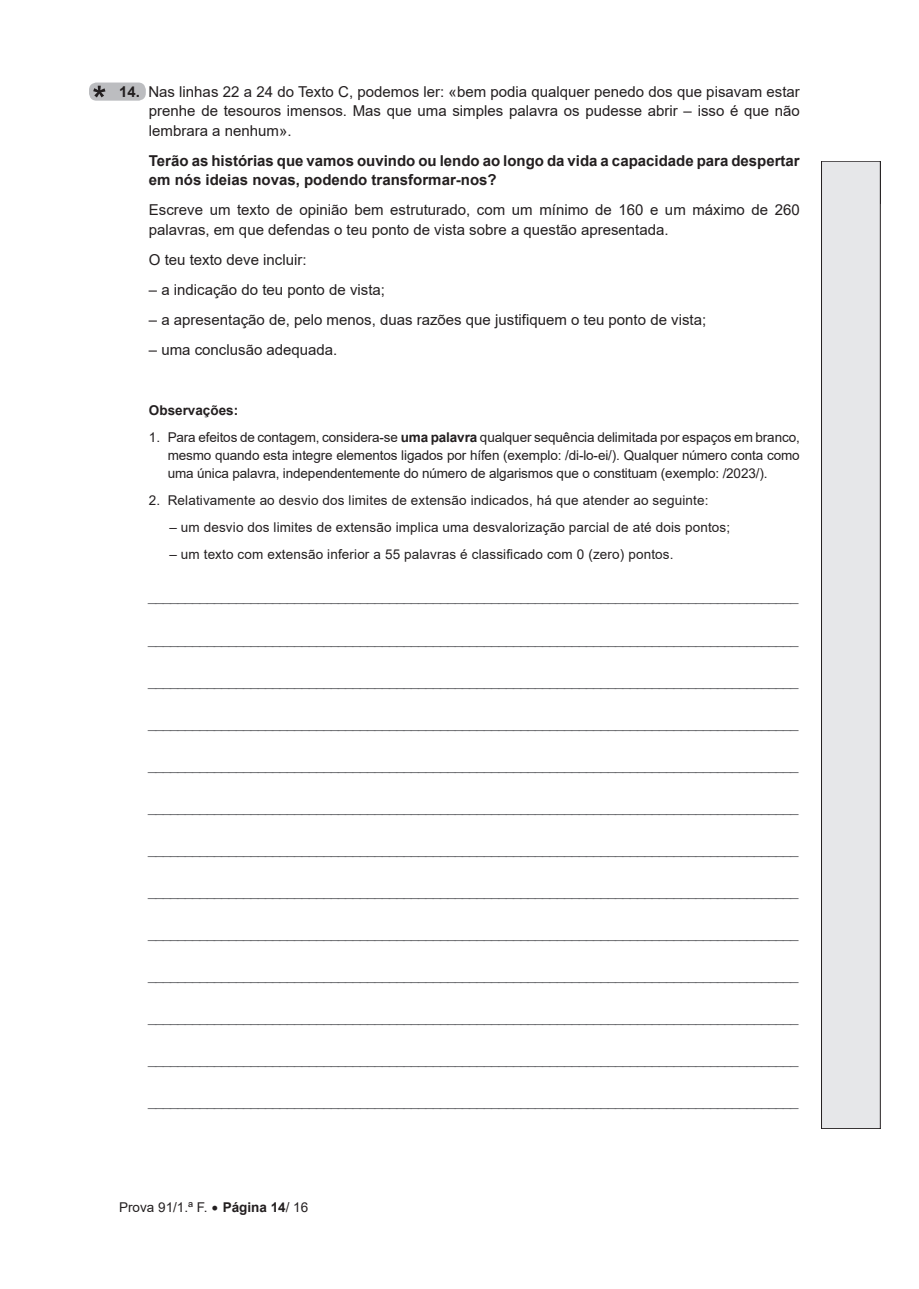
<style>
.page{position:relative;width:919px;height:1289px;background:#fff}
.page>*{position:absolute;margin:0;border:0;box-sizing:border-box;transform-origin:0 0}
.t1{font:15px "Arial";color:#6c6d70}
.t2{font:15px/19.5px "Arial";color:#231f20;text-align:justify}
.t3{font:700 15px/19.5px "Arial";color:#231f20}
.t4{font:13.5px/18px "Arial";letter-spacing:.01em;color:#231f20;text-align:justify}
.t5{font:700 13.5px "Arial";color:#231f20}
.s1{font-weight:700}
</style>
<div class="page">
<div style="left:89px;top:82px;width:57px;height:19px;background:#bcbdc0;border-radius:7px"></div>
<svg style="left:93px;top:86px;width:12px;height:11px"></svg>
<div style="left:821px;top:161px;width:59px;height:967px;background:#e6e7e9"></div>
<div style="left:821px;top:160px;width:59px;height:969px;border:1px solid #231f20"></div>
<div style="left:821px;top:1128px;width:59px;height:42px;border:1px solid #231f20"></div>
<div style="left:812px;top:84px;width:77px;height:77px;background:#fff"></div>
<div style="left:812px;top:1129px;width:77px;height:75px;background:#fff"></div>
<p class="t2" style="left:149px;top:82px;width:652px;text-indent:-30px"><span class="s1">14.</span> Nas linhas 22 a 24 do Texto C, podemos ler: «bem podia qualquer penedo dos que pisavam estar prenhe de tesouros imensos. Mas que uma simples palavra os pudesse abrir – isso é que não lembrara a nenhum».</p>
<p class="t3" style="left:149px;top:151px;width:652px">Terão as histórias que vamos ouvindo ou lendo ao longo da vida a capacidade para despertar em nós ideias novas, podendo transformar-nos?</p>
<p class="t2" style="left:149px;top:200px;width:652px">Escreve um texto de opinião bem estruturado, com um mínimo de 160 e um máximo de 260 palavras, em que defendas o teu ponto de vista sobre a questão apresentada.</p>
<p class="t2" style="left:149px;top:250px;width:159px">O teu texto deve incluir:</p>
<p class="t2" style="left:149px;top:280px;width:237px">– a indicação do teu ponto de vista;</p>
<p class="t2" style="left:149px;top:310px;width:558px">– a apresentação de, pelo menos, duas razões que justifiquem o teu ponto de vista;</p>
<p class="t2" style="left:149px;top:340px;width:190px">– uma conclusão adequada.</p>
<p class="t5" style="left:149px;top:401px;width:91px">Observações:</p>
<p class="t4" style="left:168px;top:428px;width:633px;text-indent:-19px">1. Para efeitos de contagem, considera-se <span class="s1">uma palavra</span> qualquer sequência delimitada por espaços em branco, mesmo quando esta integre elementos ligados por hífen (exemplo: /di-lo-ei/). Qualquer número conta como uma única palavra, independentemente do número de algarismos que o constituam (exemplo: /2023/).</p>
<p class="t4" style="left:149px;top:491px;width:561px">2. Relativamente ao desvio dos limites de extensão indicados, há que atender ao seguinte:</p>
<p class="t4" style="left:169px;top:518px;width:562px">– um desvio dos limites de extensão implica uma desvalorização parcial de até dois pontos;</p>
<p class="t4" style="left:169px;top:545px;width:505px">– um texto com extensão inferior a 55 palavras é classificado com 0 (zero) pontos.</p>
<p class="t1" style="left:148px;top:586px;width:651px">_________________________________________________________________________________________</p>
<p class="t1" style="left:148px;top:628px;width:651px">_________________________________________________________________________________________</p>
<p class="t1" style="left:148px;top:670px;width:651px">_________________________________________________________________________________________</p>
<p class="t1" style="left:148px;top:712px;width:651px">_________________________________________________________________________________________</p>
<p class="t1" style="left:148px;top:754px;width:651px">_________________________________________________________________________________________</p>
<p class="t1" style="left:148px;top:796px;width:651px">_________________________________________________________________________________________</p>
<p class="t1" style="left:148px;top:838px;width:651px">_________________________________________________________________________________________</p>
<p class="t1" style="left:148px;top:880px;width:651px">_________________________________________________________________________________________</p>
<p class="t1" style="left:148px;top:922px;width:651px">_________________________________________________________________________________________</p>
<p class="t1" style="left:148px;top:964px;width:651px">_________________________________________________________________________________________</p>
<p class="t1" style="left:148px;top:1006px;width:651px">_________________________________________________________________________________________</p>
<p class="t1" style="left:148px;top:1048px;width:651px">_________________________________________________________________________________________</p>
<p class="t1" style="left:148px;top:1090px;width:651px">_________________________________________________________________________________________</p>
<p class="t4" style="left:119px;top:1198px;width:191px">Prova 91/1.ª F. • <span class="s1">Página 14</span>/ 16</p>
</div>
